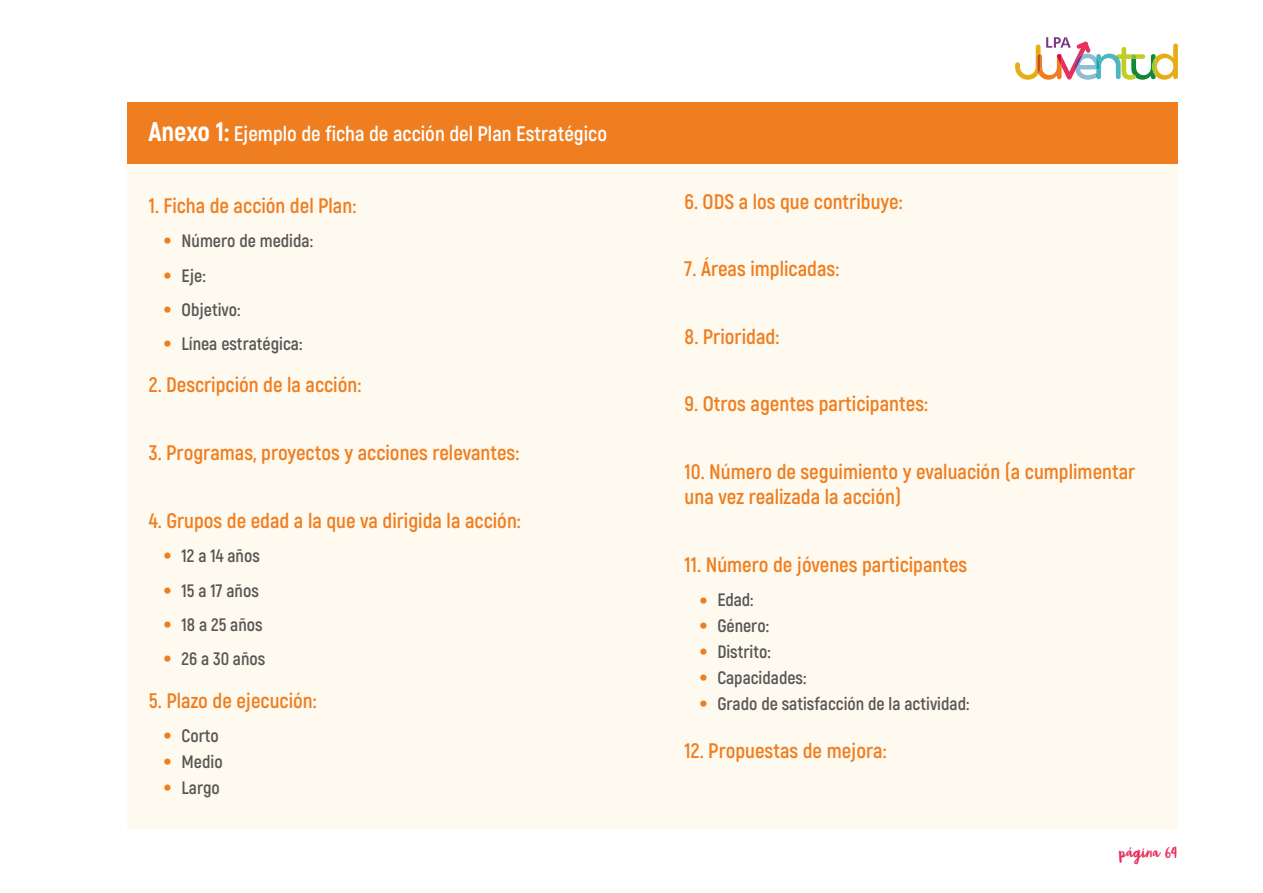
<style>
.page{position:relative;width:1263px;height:893px;background:#fff}
.page>*{position:absolute;margin:0;border:0;box-sizing:border-box;transform-origin:0 0}
.t1{font:700 21px/25.2px "Akrobat";color:#ef7e20}
.t2{font:700 21px "Akrobat";color:#fff}
.t3{font:700 18px "Akrobat";color:#575756}
.t4{font:13.5px "Blog Script";color:#e7305e}
.s1{font-weight:800;font-size:27px}
.s2{font-family:"Lato";font-weight:300;font-size:21px;color:#ef7e20}
</style>
<div class="page">
<svg style="left:1015px;top:37px;width:163px;height:43px"></svg>
<div style="left:128px;top:164px;width:1050px;height:665px;background:#fffaf0"></div>
<div style="left:128px;top:102px;width:1050px;height:62px;background:#ef7e20"></div>
<p class="t2" style="left:148px;top:120px;width:460px"><span class="s1">Anexo 1:</span> Ejemplo de ficha de acción del Plan Estratégico</p>
<p class="t1" style="left:149px;top:193px;width:209px">1. Ficha de acción del Plan:</p>
<p class="t3" style="left:162px;top:230px;width:153px"><span class="s2">•</span> Número de medida:</p>
<p class="t3" style="left:162px;top:264px;width:46px"><span class="s2">•</span> Eje:</p>
<p class="t3" style="left:162px;top:298px;width:80px"><span class="s2">•</span> Objetivo:</p>
<p class="t3" style="left:162px;top:333px;width:142px"><span class="s2">•</span> Línea estratégica:</p>
<p class="t1" style="left:149px;top:372px;width:214px">2. Descripción de la acción:</p>
<p class="t1" style="left:149px;top:440px;width:372px">3. Programas, proyectos y acciones relevantes:</p>
<p class="t1" style="left:149px;top:508px;width:373px">4. Grupos de edad a la que va dirigida la acción:</p>
<p class="t3" style="left:162px;top:545px;width:100px"><span class="s2">•</span> 12 a 14 años</p>
<p class="t3" style="left:162px;top:579px;width:99px"><span class="s2">•</span> 15 a 17 años</p>
<p class="t3" style="left:162px;top:613px;width:103px"><span class="s2">•</span> 18 a 25 años</p>
<p class="t3" style="left:162px;top:648px;width:105px"><span class="s2">•</span> 26 a 30 años</p>
<p class="t1" style="left:149px;top:688px;width:169px">5. Plazo de ejecución:</p>
<p class="t3" style="left:162px;top:724px;width:59px"><span class="s2">•</span> Corto</p>
<p class="t3" style="left:162px;top:750px;width:63px"><span class="s2">•</span> Medio</p>
<p class="t3" style="left:162px;top:776px;width:60px"><span class="s2">•</span> Largo</p>
<p class="t1" style="left:685px;top:189px;width:219px">6. ODS a los que contribuye:</p>
<p class="t1" style="left:685px;top:256px;width:156px">7. Áreas implicadas:</p>
<p class="t1" style="left:685px;top:324px;width:96px">8. Prioridad:</p>
<p class="t1" style="left:685px;top:391px;width:245px">9. Otros agentes participantes:</p>
<p class="t1" style="left:685px;top:459px;width:452px">10. Número de seguimiento y evaluación (a cumplimentar una vez realizada la acción)</p>
<p class="t1" style="left:685px;top:552px;width:284px">11. Número de jóvenes participantes</p>
<p class="t3" style="left:697px;top:589px;width:58px"><span class="s2">•</span> Edad:</p>
<p class="t3" style="left:697px;top:615px;width:73px"><span class="s2">•</span> Género:</p>
<p class="t3" style="left:697px;top:641px;width:75px"><span class="s2">•</span> Distrito:</p>
<p class="t3" style="left:697px;top:666px;width:110px"><span class="s2">•</span> Capacidades:</p>
<p class="t3" style="left:697px;top:692px;width:273px"><span class="s2">•</span> Grado de satisfacción de la actividad:</p>
<p class="t1" style="left:685px;top:738px;width:203px">12. Propuestas de mejora:</p>
<p class="t4" style="left:1119px;top:844px;width:61px">página 64</p>
</div>
